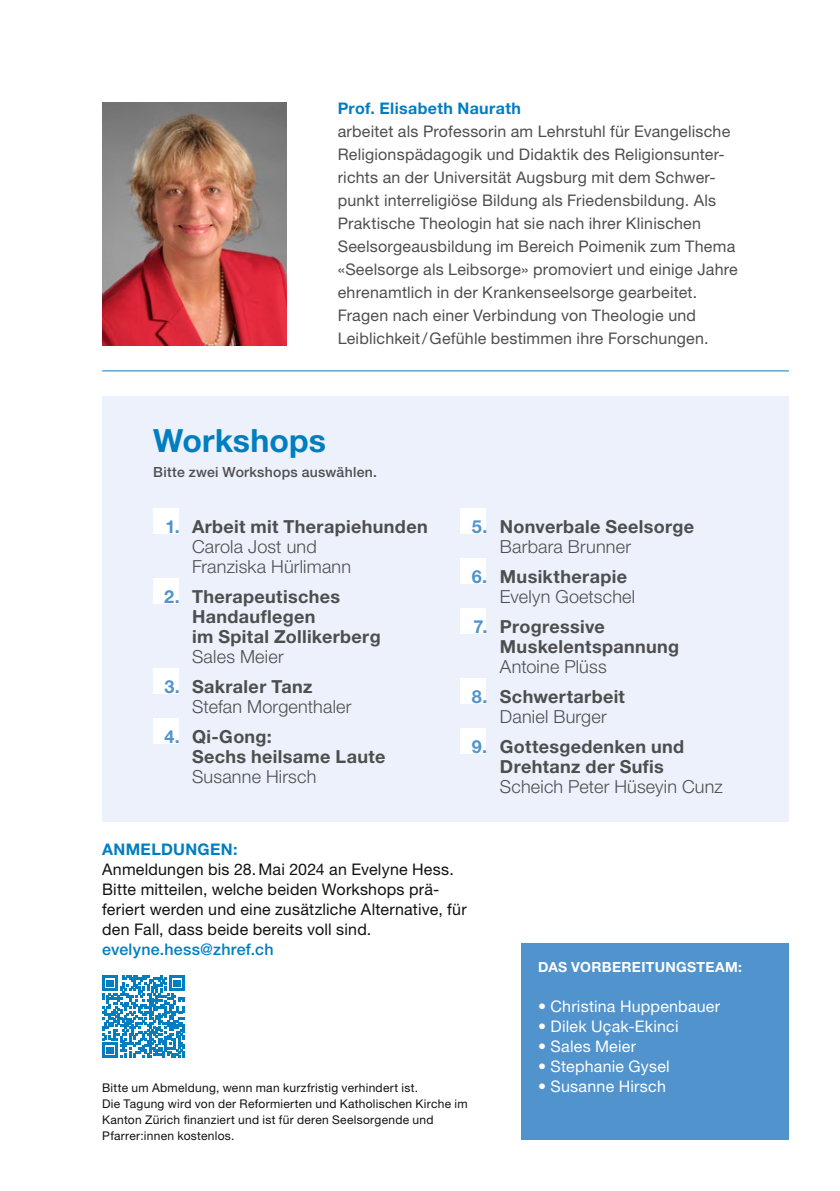
<style>
.page{position:relative;width:840px;height:1191px;background:#fff}
.page>*{position:absolute;margin:0;border:0;box-sizing:border-box;transform-origin:0 0}
._001_Fliesstext{font:700 32px "Helvetica Neue LT Pro";letter-spacing:.005em;color:#007ec0}
._001_Fliesstext-2{font:700 18px/20px "Helvetica Neue LT Pro";letter-spacing:.02em;color:#4d4f4e}
._001_Fliesstext-3{font:300 18px/20px "Helvetica Neue LT Pro";letter-spacing:.01em;color:#4d4f4e}
._001_Fliesstext-4{font:16px/23px "Helvetica Neue LT Pro";letter-spacing:.015em;color:#4d4f4e}
._001_Fliesstext-5{font:16px/20px "Helvetica Neue LT Pro";letter-spacing:.015em;color:#11110f}
._001_Fliesstext-6{font:16px "Helvetica Neue LT Pro";letter-spacing:.015em;color:#fff}
._001_Fliesstext-7{font:700 16px "Helvetica Neue LT Pro";letter-spacing:.02em;color:#007ec0}
._001_Fliesstext-8{font:500 16px "Helvetica Neue LT Pro";letter-spacing:.015em;color:#007ec0}
._001_Fliesstext-9{font:500 14px "Helvetica Neue LT Pro";letter-spacing:.02em;color:#4d4f4e}
._001_Fliesstext-10{font:700 14px "Helvetica Neue LT Pro";letter-spacing:.025em;color:#fff}
._001_Fliesstext-11{font:12px/16px "Helvetica Neue LT Pro";letter-spacing:.02em;color:#11110f}
.s1{font-weight:700;color:#5093cd}
.s2{font-weight:700}
.s3{color:#5093cd}
.s4{font-weight:300}
.s5{font-weight:800;font-stretch:condensed}
</style>
<div class="page">
<img style="left:102px;top:102px;width:184px;height:243px">
<svg style="left:102px;top:975px;width:83px;height:83px"></svg>
<hr style="left:102px;top:370px;width:686px;height:1px;background:#007ec0">
<div style="left:102px;top:396px;width:686px;height:425px;background:#ecf1fc"></div>
<div style="left:520px;top:943px;width:268px;height:197px;background:#5093cd"></div>
<div style="left:153px;top:668px;width:26px;height:25px;background:#fff"></div>
<div style="left:153px;top:718px;width:26px;height:25px;background:#fff"></div>
<div style="left:153px;top:578px;width:26px;height:25px;background:#fff"></div>
<div style="left:153px;top:508px;width:26px;height:25px;background:#fff"></div>
<div style="left:460px;top:508px;width:26px;height:25px;background:#fff"></div>
<div style="left:460px;top:558px;width:26px;height:25px;background:#fff"></div>
<div style="left:460px;top:608px;width:26px;height:25px;background:#fff"></div>
<div style="left:460px;top:678px;width:26px;height:25px;background:#fff"></div>
<div style="left:460px;top:728px;width:26px;height:25px;background:#fff"></div>
<p class="_001_Fliesstext-7" style="left:337px;top:98px;width:185px">Prof. Elisabeth Naurath</p>
<p class="_001_Fliesstext-4" style="left:337px;top:119px;width:401px">arbeitet als Professorin am Lehrstuhl für Evangelische Religionspädagogik und Didaktik des Religionsunter&shy;richts an der Universität Augsburg mit dem Schwer&shy;punkt interreligiöse Bildung als Friedensbildung. Als Praktische Theologin hat sie nach ihrer Klinischen Seelsorgeausbildung im Bereich Poimenik zum Thema «Seelsorge als Leibsorge» promoviert und einige Jahre ehrenamtlich in der Krankenseelsorge gearbeitet.<br>Fragen nach einer Verbindung von Theologie und Leiblichkeit/Gefühle bestimmen ihre Forschungen.</p>
<p class="_001_Fliesstext" style="left:153px;top:420px;width:174px">Workshops</p>
<p class="_001_Fliesstext-9" style="left:153px;top:463px;width:225px">Bitte zwei Workshops auswählen.</p>
<p class="_001_Fliesstext-3" style="left:192px;top:516px;width:237px;text-indent:-27px"><span class="s1">1.</span> <span class="s2">Arbeit mit Therapiehunden<br></span>Carola Jost und<br>Franziska Hürlimann</p>
<p class="_001_Fliesstext-2" style="left:192px;top:586px;width:190px;text-indent:-28px"><span class="s3">2.</span> Therapeutisches<br>Handaufegen<br>im Spital Zollikerberg<br><span class="s4">Sales Meier</span></p>
<p class="_001_Fliesstext-3" style="left:192px;top:676px;width:161px;text-indent:-28px"><span class="s1">3.</span> <span class="s2">Sakraler Tanz<br></span>Stefan Morgenthaler</p>
<p class="_001_Fliesstext-2" style="left:192px;top:726px;width:195px;text-indent:-28px"><span class="s3">4.</span> Qi-Gong:<br>Sechs heilsame Laute<br><span class="s4">Susanne Hirsch</span></p>
<p class="_001_Fliesstext-2" style="left:499px;top:516px;width:196px;text-indent:-28px"><span class="s3">5.</span> Nonverbale Seelsorge<br><span class="s4">Barbara Brunner</span></p>
<p class="_001_Fliesstext-3" style="left:499px;top:566px;width:137px;text-indent:-28px"><span class="s1">6.</span> <span class="s2">Musiktherapie<br></span>Evelyn Goetschel</p>
<p class="_001_Fliesstext-2" style="left:499px;top:616px;width:181px;text-indent:-26px"><span class="s3">7.</span> Progressive<br>Muskelentspannung<br><span class="s4">Antoine Plüss</span></p>
<p class="_001_Fliesstext-2" style="left:471px;top:686px;width:154px;text-align:center"><span class="s3">8.</span> Schwertarbeit<br><span class="s4">Daniel Burger</span></p>
<p class="_001_Fliesstext-2" style="left:499px;top:736px;width:224px;text-indent:-28px"><span class="s3">9.</span> Gottesgedenken und<br>Drehtanz der Sufis<br><span class="s4">Scheich Peter Hüseyin Cunz</span></p>
<p class="_001_Fliesstext-7" style="left:102px;top:839px;width:137px">ANMELDUNGEN:</p>
<p class="_001_Fliesstext-5" style="left:102px;top:858px;width:366px">Anmeldungen bis 28.Mai 2024 an Evelyne Hess.<br>Bitte mitteilen, welche beiden Workshops prä&shy;feriert werden und eine zusätzliche Alternative, für den Fall, dass beide bereits voll sind.</p>
<p class="_001_Fliesstext-8" style="left:102px;top:939px;width:173px">evelyne.hess@zhref.ch</p>
<p class="_001_Fliesstext-11" style="left:102px;top:1079px;width:317px">Bitte um Abmeldung, wenn man kurzfristig verhindert ist.</p>
<p class="_001_Fliesstext-11" style="left:102px;top:1095px;width:367px">Die Tagung wird von der Reformierten und Katholischen Kirche im<br>Kanton Zürich finanziert und ist für deren Seelsorgende und<br>Pfarrer:innen kostenlos.</p>
<p class="_001_Fliesstext-10" style="left:537px;top:958px;width:205px">DAS VORBEREITUNGSTEAM:</p>
<p class="_001_Fliesstext-6" style="left:537px;top:996px;width:183px"><span class="s5">•</span> Christina Huppenbauer</p>
<p class="_001_Fliesstext-6" style="left:537px;top:1016px;width:142px"><span class="s5">•</span> Dilek Uçak-Ekinci</p>
<p class="_001_Fliesstext-6" style="left:537px;top:1036px;width:99px"><span class="s5">•</span> Sales Meier</p>
<p class="_001_Fliesstext-6" style="left:537px;top:1056px;width:133px"><span class="s5">•</span> Stephanie Gysel</p>
<p class="_001_Fliesstext-6" style="left:537px;top:1076px;width:129px"><span class="s5">•</span> Susanne Hirsch</p>
</div>
